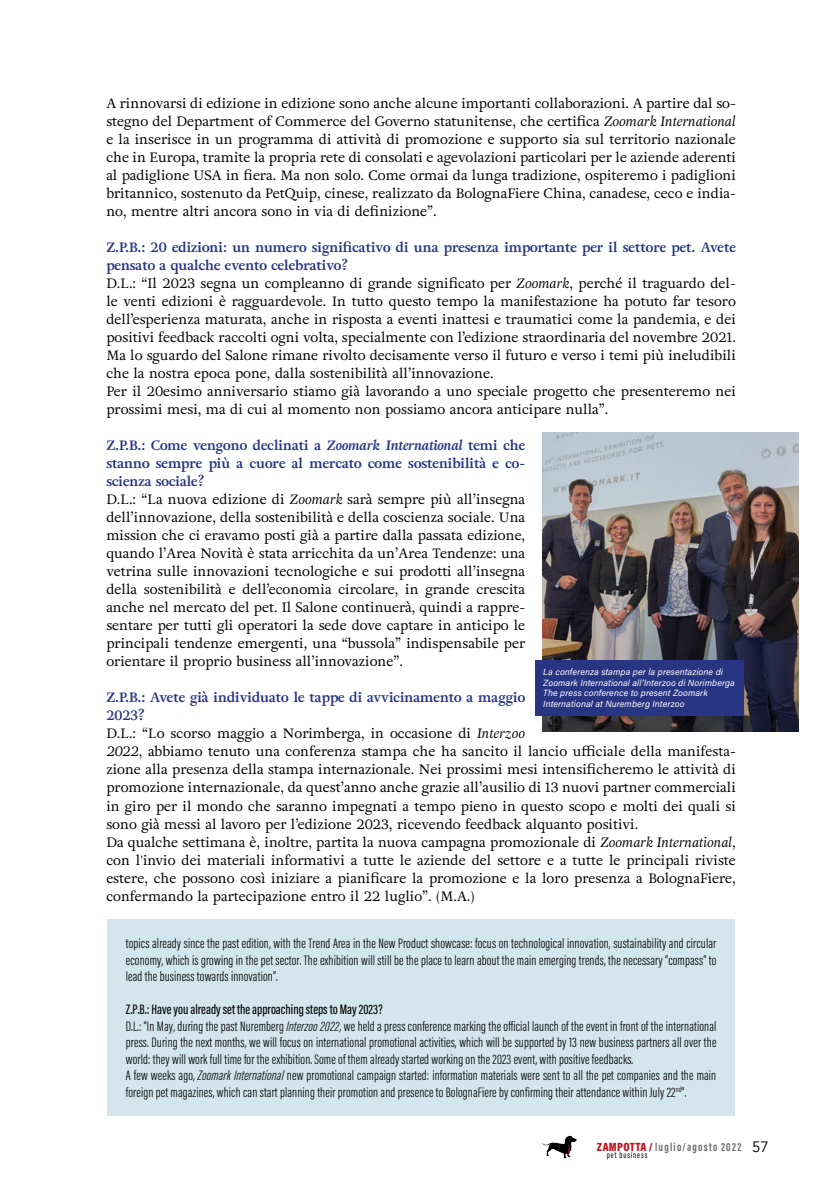
<style>
.page{position:relative;width:821px;height:1200px;background:#fff}
.page>*{position:absolute;margin:0;border:0;box-sizing:border-box;transform-origin:0 0}
.t1{font:300 14.1px/16.5px "Acumin Pro Extra Cond";letter-spacing:.01em;color:#000;text-align:justify;scale:1.06 1}
.t2{font:13.5px/18px "Adriane Text";color:#000}
.t3{font:700 12px "Acumin Pro Extra Cond";letter-spacing:.1em;color:#706f6f}
.t4{font:italic 9px/10.5px "Acumin Pro";letter-spacing:.01em;color:#fff}
.t5{font:9px "Acumin Pro Extra Cond";letter-spacing:.1em;color:#000}
.s1{font-style:italic}
.s2{font-weight:700;color:#283583}
.s3{font-weight:700;font-style:italic;color:#283583}
.s4{font-weight:500}
.s5{font-family:"Acumin Pro Cond";font-weight:900;color:#be1622}
.s6{font-family:"Avenir";font-weight:400;font-size:15px;color:#000}
</style>
<div class="page">
<svg style="left:541px;top:1135px;width:36px;height:23px"></svg>
<div style="left:107px;top:918px;width:628px;height:197px;background:#d3e6ee"></div>
<img style="left:542px;top:432px;width:256px;height:299px">
<div style="left:535px;top:660px;width:208px;height:55px;background:#283583"></div>
<p class="t2" style="left:106px;top:94px;width:631px;text-align:justify">A rinnovarsi di edizione in edizione sono anche alcune importanti collaborazioni. A partire dal so&shy;stegno del Department of Commerce del Governo statunitense, che certifica <span class="s1">Zoomark International </span>e la inserisce in un programma di attività di promozione e supporto sia sul territorio nazionale che in Europa, tramite la propria rete di consolati e agevolazioni particolari per le aziende aderenti al padiglione USA in fiera. Ma non solo. Come ormai da lunga tradizione, ospiteremo i padiglioni britannico, sostenuto da PetQuip, cinese, realizzato da BolognaFiere China, canadese, ceco e india&shy;no, mentre altri ancora sono in via di definizione”.</p>
<p class="t2" style="left:106px;top:238px;width:631px"><span class="s2">Z.P.B.: 20 edizioni: un numero significativo di una presenza importante per il settore pet. Avete pensato a qualche evento celebrativo?<br></span>D.L.: “Il 2023 segna un compleanno di grande significato per <span class="s1">Zoomark</span>, perché il traguardo del&shy;le venti edizioni è ragguardevole. In tutto questo tempo la manifestazione ha potuto far tesoro dell’esperienza maturata, anche in risposta a eventi inattesi e traumatici come la pandemia, e dei positivi feedback raccolti ogni volta, specialmente con l’edizione straordinaria del novembre 2021.<br>Ma lo sguardo del Salone rimane rivolto decisamente verso il futuro e verso i temi più ineludibili che la nostra epoca pone, dalla sostenibilità all’innovazione.<br>Per il 20esimo anniversario stiamo già lavorando a uno speciale progetto che presenteremo nei prossimi mesi, ma di cui al momento non possiamo ancora anticipare nulla”.</p>
<p class="t2" style="left:106px;top:436px;width:420px"><span class="s2">Z.P.B.: Come vengono declinati a</span> <span class="s3">Zoomark International</span> <span class="s2">temi che stanno sempre più a cuore al mercato come sostenibilità e co&shy;scienza sociale?<br></span>D.L.: “La nuova edizione di <span class="s1">Zoomark</span> sarà sempre più all’insegna dell’innovazione, della sostenibilità e della coscienza sociale. Una mission che ci eravamo posti già a partire dalla passata edizione, quando l’Area Novità è stata arricchita da un’Area Tendenze: una vetrina sulle innovazioni tecnologiche e sui prodotti all’insegna della sostenibilità e dell’economia circolare, in grande crescita anche nel mercato del pet. Il Salone continuerà, quindi a rappre&shy;sentare per tutti gli operatori la sede dove captare in anticipo le principali tendenze emergenti, una “bussola” indispensabile per orientare il proprio business all’innovazione”.</p>
<p class="t2" style="left:106px;top:688px;width:631px"><span class="s2">Z.P.B.: Avete già individuato le tappe di avvicinamento a maggio<br>2023?<br></span>D.L.: “Lo scorso maggio a Norimberga, in occasione di <span class="s1">Interzoo<br>2022</span>, abbiamo tenuto una conferenza stampa che ha sancito il lancio ufficiale della manifesta&shy;zione alla presenza della stampa internazionale. Nei prossimi mesi intensificheremo le attività di promozione internazionale, da quest’anno anche grazie all’ausilio di 13 nuovi partner commerciali in giro per il mondo che saranno impegnati a tempo pieno in questo scopo e molti dei quali si sono già messi al lavoro per l’edizione 2023, ricevendo feedback alquanto positivi.<br>Da qualche settimana è, inoltre, partita la nuova campagna promozionale di <span class="s1">Zoomark International</span>, con l'invio dei materiali informativi a tutte le aziende del settore e a tutte le principali riviste estere, che possono così iniziare a pianificare la promozione e la loro presenza a BolognaFiere, confermando la partecipazione entro il 22 luglio”. (M.A.)</p>
<p class="t1" style="left:126px;top:935px;width:558px">topics already since the past edition, with the Trend Area in the New Product showcase: focus on technological innovation, sustainability and circular economy, which is growing in the pet sector. The exhibition will still be the place to learn about the main emerging trends, the necessary “compass” to lead the business towards innovation”.</p>
<p class="t1" style="left:126px;top:1001px;width:558px;text-align:left"><span class="s4">Z.P.B.: Have you already set the approaching steps to May 2023?<br></span>D.L.: “In May, during the past Nuremberg <span class="s1">Interzoo 2022</span>, we held a press conference marking the official launch of the event in front of the international press. During the next months, we will focus on international promotional activities, which will be supported by 13 new business partners all over the world: they will work full time for the exhibition. Some of them already started working on the 2023 event, with positive feedbacks.<br>A few weeks ago, <span class="s1">Zoomark International</span> new promotional campaign started: information materials were sent to all the pet companies and the main foreign pet magazines, which can start planning their promotion and presence to BolognaFiere by confirming their attendance within July 22<sup>nd</sup>“.</p>
<p class="t4" style="left:543px;top:666px;width:193px">La conferenza stampa per la presentazione di Zoomark International all’Interzoo di Norimberga The press conference to present Zoomark International at Nuremberg Interzoo</p>
<p class="t3" style="left:597px;top:1139px;width:173px"><span class="s5">ZAMPOTTA /</span> luglio/agosto 2022 <span class="s6">57</span></p>
<p class="t5" style="left:607px;top:1148px;width:42px">pet business</p>
</div>
